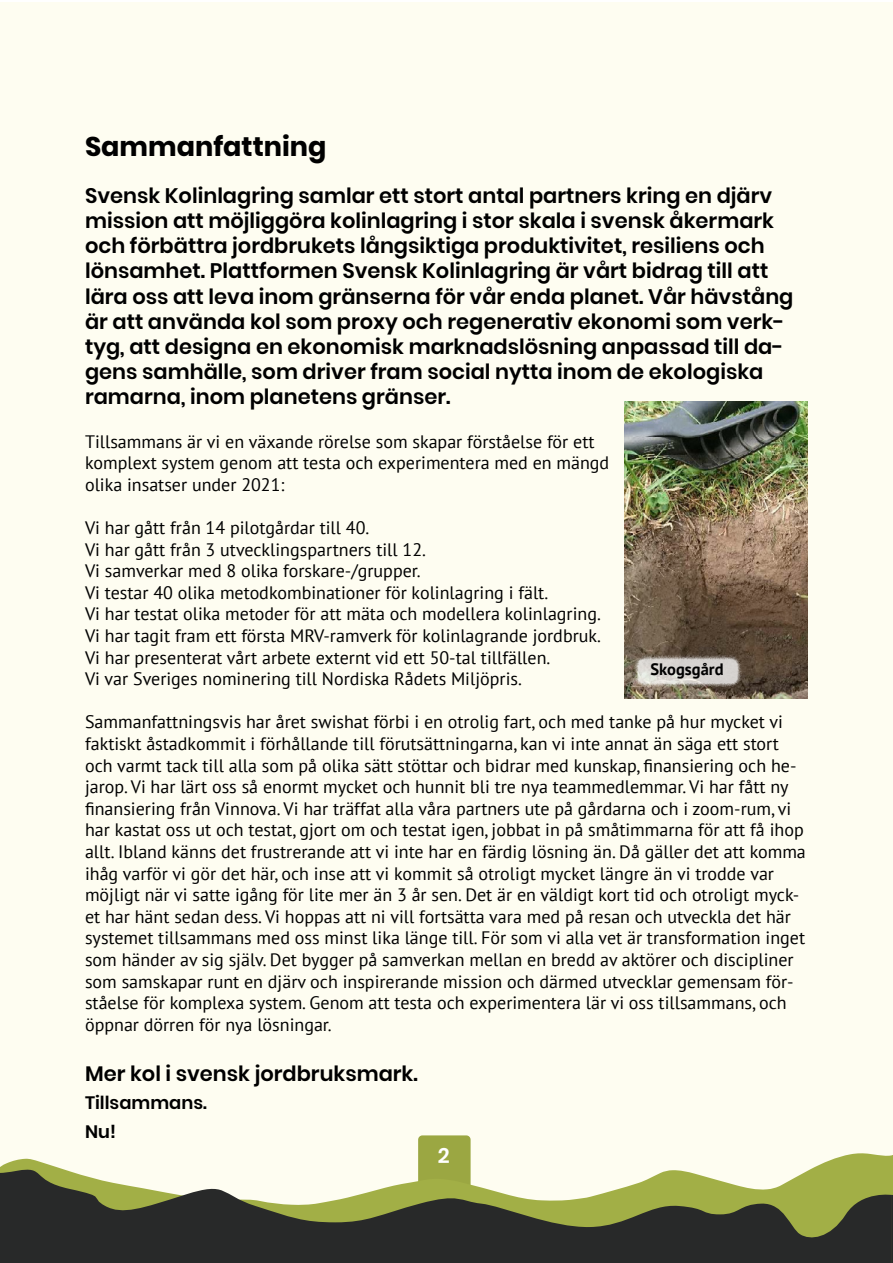
<style>
.page{position:relative;width:893px;height:1263px;background:#fff}
.page>*{position:absolute;margin:0;border:0;box-sizing:border-box;transform-origin:0 0}
.t1{font:700 27px "Poppins";color:#000}
.t2{font:600 21px/25.2px "Poppins";color:#000}
.t3{font:600 21px "Poppins";color:#fff}
.t4{font:18px/21.6px "PT Sans";color:#000}
.t5{font:600 18px/28.5px "Poppins";color:#000}
.t6{font:700 16.5px "PT Sans";color:#000}
</style>
<div class="page">
<div style="left:0;top:2px;width:893px;height:1261px;background:#fefdf1"></div>
<svg style="left:418px;top:1135px;width:53px;height:18px"></svg>
<img style="left:624px;top:401px;width:184px;height:298px">
<svg style="left:634px;top:654px;width:108px;height:33px;background:#bfbab4"></svg>
<svg style="left:0;top:1153px;width:892px;height:17px"></svg>
<svg style="left:0;top:1170px;width:892px;height:93px;fill:#282929"></svg>
<svg style="left:892px;top:1155px;width:1px;height:108px"></svg>
<h1 class="t1" style="left:85px;top:131px;width:243px">Sammanfattning</h1>
<p class="t2" style="left:85px;top:183px;width:710px">Svensk Kolinlagring samlar ett stort antal partners kring en djärv mission att möjliggöra kolinlagring i stor skala i svensk åkermark och förbättra jordbrukets långsiktiga produktivitet, resiliens och lönsamhet. Plattformen Svensk Kolinlagring är vårt bidrag till att lära oss att leva inom gränserna för vår enda planet. Vår hävstång är att använda kol som proxy och regenerativ ekonomi som verk&shy;tyg, att designa en ekonomisk marknadslösning anpassad till da&shy;gens samhälle, som driver fram social nytta inom de ekologiska ramarna, inom planetens gränser.</p>
<p class="t4" style="left:85px;top:430px;width:526px">Tillsammans är vi en växande rörelse som skapar förståelse för ett komplext system genom att testa och experimentera med en mängd olika insatser under 2021:</p>
<p class="t4" style="left:85px;top:516px;width:517px">Vi har gått från 14 pilotgårdar till 40.<br>Vi har gått från 3 utvecklingspartners till 12.<br>Vi samverkar med 8 olika forskare-/grupper.<br>Vi testar 40 olika metodkombinationer för kolinlagring i fält.<br>Vi har testat olika metoder för att mäta och modellera kolinlagring.<br>Vi har tagit fram ett första MRV-ramverk för kolinlagrande jordbruk.<br>Vi har presenterat vårt arbete externt vid ett 50-tal tillfällen.<br>Vi var Sveriges nominering till Nordiska Rådets Miljöpris.</p>
<p class="t4" style="left:85px;top:711px;width:722px">Sammanfattningsvis har året swishat förbi i en otrolig fart, och med tanke på hur mycket vi faktiskt åstadkommit i förhållande till förutsättningarna, kan vi inte annat än säga ett stort och varmt tack till alla som på olika sätt stöttar och bidrar med kunskap, finansiering och he&shy;jarop. Vi har lärt oss så enormt mycket och hunnit bli tre nya teammedlemmar. Vi har fått ny finansiering från Vinnova. Vi har träffat alla våra partners ute på gårdarna och i zoom-rum, vi har kastat oss ut och testat, gjort om och testat igen, jobbat in på småtimmarna för att få ihop allt. Ibland känns det frustrerande att vi inte har en färdig lösning än. Då gäller det att komma ihåg varför vi gör det här, och inse att vi kommit så otroligt mycket längre än vi trodde var möjligt när vi satte igång för lite mer än 3 år sen. Det är en väldigt kort tid och otroligt myck&shy;et har hänt sedan dess. Vi hoppas att ni vill fortsätta vara med på resan och utveckla det här systemet tillsammans med oss minst lika länge till. För som vi alla vet är transformation inget som händer av sig själv. Det bygger på samverkan mellan en bredd av aktörer och discipliner som samskapar runt en djärv och inspirerande mission och därmed utvecklar gemensam för&shy;ståelse för komplexa system. Genom att testa och experimentera lär vi oss tillsammans, och öppnar dörren för nya lösningar.</p>
<p class="t2" style="left:85px;top:1061px;width:334px">Mer kol i svensk jordbruksmark.</p>
<p class="t5" style="left:85px;top:1089px;width:123px">Tillsammans.<br>Nu!</p>
<p class="t6" style="left:650px;top:659px;width:75px">Skogsgård</p>
<p class="t3" style="left:438px;top:1144px;width:13px">2</p>
</div>
